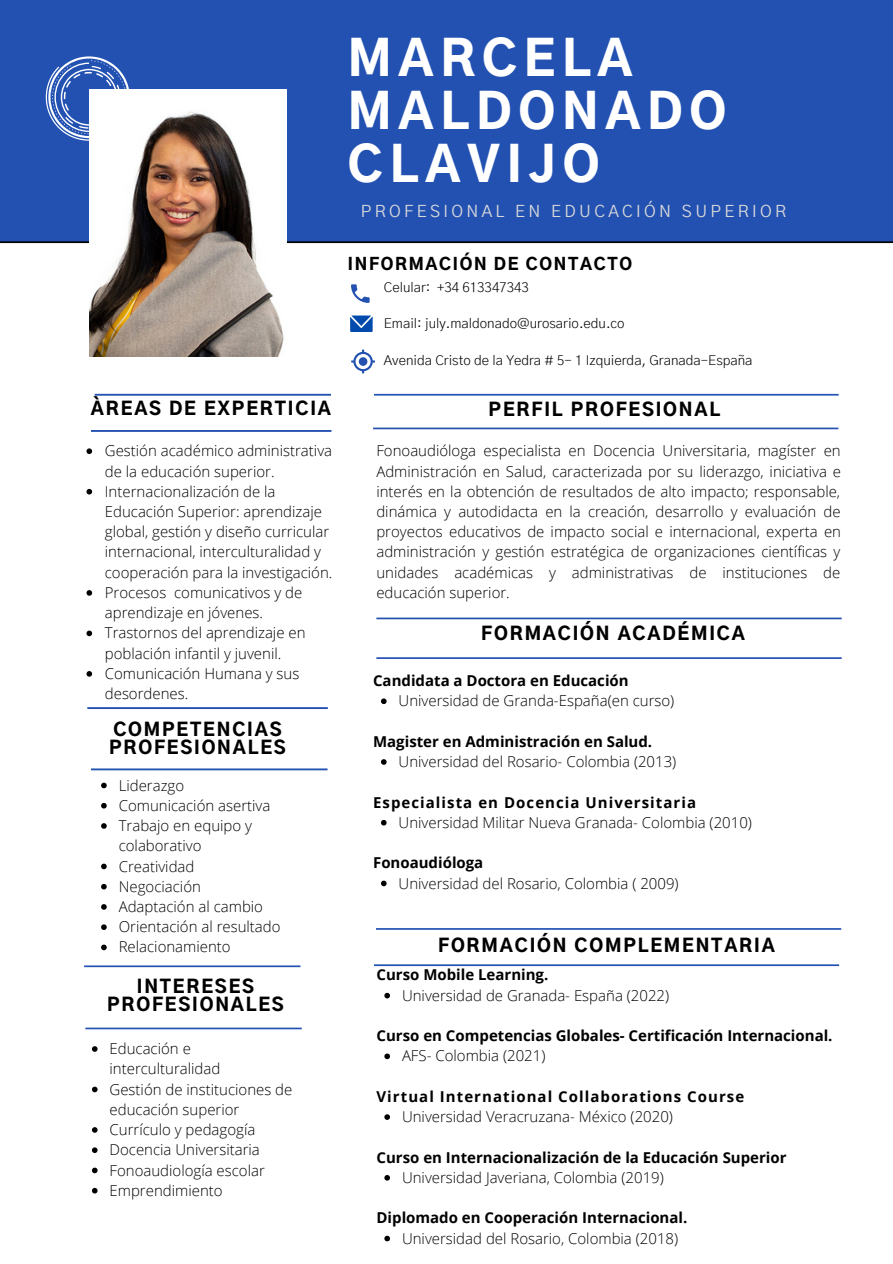
<style>
.page{position:relative;width:893px;height:1264px;background:#fff}
.page>*{position:absolute;margin:0;border:0;box-sizing:border-box;transform-origin:0 0}
.t1{font:900 48px/52.8px "Gothic A1";letter-spacing:.14em;color:#fff}
.t2{font:900 18px/18px "Gothic A1";letter-spacing:.1em;color:#000}
.t3{font:16.5px "Gothic A1";letter-spacing:.205em;color:#d9d9d9}
.t4{font:900 16.5px "Gothic A1";letter-spacing:.1em;color:#000}
.t5{font:300 15px/20.2px "Open Sans";color:#000}
.t6{font:700 15px "Open Sans";color:#000}
.t7{font:700 15px "Open Sans";letter-spacing:.07em;color:#000}
.t8{font:300 13.5px "Gothic A1";color:#000}
</style>
<div class="page">
<div style="left:0;top:0;width:892px;height:242px;background:#2251b2"></div>
<svg style="left:374px;top:394px;width:464px;height:1px"></svg>
<svg style="left:0;top:241px;width:892px;height:2px"></svg>
<img style="left:89px;top:89px;width:197px;height:268px">
<svg style="left:95px;top:394px;width:236px;height:1px"></svg>
<svg style="left:87px;top:707px;width:241px;height:2px"></svg>
<svg style="left:376px;top:617px;width:465px;height:2px"></svg>
<svg style="left:381px;top:698px;width:5px;height:6px"></svg>
<svg style="left:381px;top:759px;width:5px;height:5px"></svg>
<svg style="left:381px;top:820px;width:5px;height:5px"></svg>
<svg style="left:381px;top:880px;width:5px;height:6px"></svg>
<svg style="left:86px;top:448px;width:6px;height:6px"></svg>
<svg style="left:86px;top:489px;width:6px;height:5px"></svg>
<svg style="left:86px;top:590px;width:6px;height:5px"></svg>
<svg style="left:86px;top:630px;width:6px;height:6px"></svg>
<svg style="left:86px;top:671px;width:6px;height:5px"></svg>
<svg style="left:46px;top:56px;width:86px;height:85px"></svg>
<svg style="left:101px;top:782px;width:6px;height:6px"></svg>
<svg style="left:101px;top:803px;width:6px;height:5px"></svg>
<svg style="left:101px;top:823px;width:6px;height:5px"></svg>
<svg style="left:101px;top:863px;width:6px;height:6px"></svg>
<svg style="left:101px;top:883px;width:6px;height:6px"></svg>
<svg style="left:101px;top:904px;width:6px;height:5px"></svg>
<svg style="left:101px;top:924px;width:6px;height:6px"></svg>
<svg style="left:101px;top:944px;width:6px;height:6px"></svg>
<svg style="left:351px;top:284px;width:18px;height:19px"></svg>
<svg style="left:350px;top:316px;width:22px;height:15px"></svg>
<svg style="left:351px;top:350px;width:24px;height:23px"></svg>
<svg style="left:84px;top:965px;width:216px;height:2px"></svg>
<svg style="left:91px;top:430px;width:240px;height:2px"></svg>
<svg style="left:373px;top:427px;width:465px;height:2px"></svg>
<svg style="left:376px;top:657px;width:465px;height:2px"></svg>
<svg style="left:91px;top:768px;width:236px;height:2px"></svg>
<svg style="left:85px;top:1027px;width:216px;height:2px"></svg>
<svg style="left:92px;top:1046px;width:6px;height:5px"></svg>
<svg style="left:92px;top:1086px;width:6px;height:6px"></svg>
<svg style="left:92px;top:1127px;width:6px;height:5px"></svg>
<svg style="left:92px;top:1147px;width:6px;height:5px"></svg>
<svg style="left:92px;top:1167px;width:6px;height:6px"></svg>
<svg style="left:92px;top:1187px;width:6px;height:6px"></svg>
<svg style="left:376px;top:928px;width:465px;height:1px"></svg>
<svg style="left:374px;top:964px;width:465px;height:2px"></svg>
<svg style="left:384px;top:992px;width:6px;height:6px"></svg>
<svg style="left:384px;top:1053px;width:6px;height:6px"></svg>
<svg style="left:384px;top:1114px;width:6px;height:5px"></svg>
<svg style="left:384px;top:1175px;width:6px;height:5px"></svg>
<svg style="left:384px;top:1235px;width:6px;height:6px"></svg>
<p class="t1" style="left:348px;top:36px;width:380px">MARCELA<br>MALDONADO<br>CLAVIJO</p>
<p class="t3" style="left:361px;top:204px;width:426px">PROFESIONAL EN EDUCACIÓN SUPERIOR</p>
<p class="t4" style="left:348px;top:256px;width:286px">INFORMACIÓN DE CONTACTO</p>
<p class="t8" style="left:384px;top:281px;width:146px">Celular: +34 613347343</p>
<p class="t8" style="left:384px;top:317px;width:242px">Email: july.maldonado@urosario.edu.co</p>
<p class="t8" style="left:384px;top:354px;width:370px">Avenida Cristo de la Yedra # 5- 1 Izquierda, Granada-España</p>
<p class="t2" style="left:91px;top:401px;width:241px">ÀREAS DE EXPERTICIA</p>
<p class="t2" style="left:488px;top:401px;width:233px">PERFIL PROFESIONAL</p>
<p class="t5" style="left:105px;top:440px;width:229px">Gestión académico administrativa de la educación superior.</p>
<p class="t5" style="left:105px;top:481px;width:229px">Internacionalización de la Educación Superior: aprendizaje global, gestión y diseño curricular internacional, interculturalidad y cooperación para la investigación.</p>
<p class="t5" style="left:105px;top:582px;width:199px">Procesos comunicativos y de aprendizaje en jóvenes.</p>
<p class="t5" style="left:105px;top:622px;width:202px">Trastornos del aprendizaje en población infantil y juvenil.</p>
<p class="t5" style="left:105px;top:663px;width:196px">Comunicación Humana y sus desordenes.</p>
<p class="t2" style="left:109px;top:722px;width:178px">COMPETENCIAS<br>PROFESIONALES</p>
<p class="t5" style="left:119px;top:774px;width:67px">Liderazgo</p>
<p class="t5" style="left:119px;top:794px;width:153px">Comunicación asertiva</p>
<p class="t5" style="left:119px;top:815px;width:135px">Trabajo en equipo y colaborativo</p>
<p class="t5" style="left:119px;top:855px;width:77px">Creatividad</p>
<p class="t5" style="left:119px;top:875px;width:84px">Negociación</p>
<p class="t5" style="left:119px;top:896px;width:146px">Adaptación al cambio</p>
<p class="t5" style="left:119px;top:916px;width:163px">Orientación al resultado</p>
<p class="t5" style="left:119px;top:936px;width:113px">Relacionamiento</p>
<p class="t2" style="left:107px;top:978px;width:178px;text-align:center">INTERESES<br>PROFESIONALES</p>
<p class="t5" style="left:109px;top:1038px;width:112px">Educación e interculturalidad</p>
<p class="t5" style="left:109px;top:1078px;width:184px">Gestión de instituciones de educación superior</p>
<p class="t5" style="left:109px;top:1119px;width:147px">Currículo y pedagogía</p>
<p class="t5" style="left:109px;top:1139px;width:152px">Docencia Universitaria</p>
<p class="t5" style="left:109px;top:1159px;width:157px">Fonoaudiología escolar</p>
<p class="t5" style="left:109px;top:1179px;width:115px">Emprendimiento</p>
<p class="t5" style="left:376px;top:440px;width:466px;text-align:justify">Fonoaudióloga especialista en Docencia Universitaria, magíster en Administración en Salud, caracterizada por su liderazgo, iniciativa e interés en la obtención de resultados de alto impacto; responsable, dinámica y autodidacta en la creación, desarrollo y evaluación de proyectos educativos de impacto social e internacional, experta en administración y gestión estratégica de organizaciones científicas y unidades académicas y administrativas de instituciones de educación superior.</p>
<p class="t2" style="left:481px;top:626px;width:265px">FORMACIÓN ACADÉMICA</p>
<p class="t6" style="left:373px;top:670px;width:257px">Candidata a Doctora en Educación</p>
<p class="t5" style="left:398px;top:690px;width:277px">Universidad de Granda-España(en curso)</p>
<p class="t6" style="left:373px;top:730px;width:280px">Magister en Administración en Salud.</p>
<p class="t5" style="left:398px;top:751px;width:279px">Universidad del Rosario- Colombia (2013)</p>
<p class="t7" style="left:373px;top:791px;width:324px">Especialista en Docencia Universitaria</p>
<p class="t5" style="left:398px;top:811px;width:355px">Universidad Militar Nueva Granada- Colombia (2010)</p>
<p class="t6" style="left:373px;top:852px;width:112px">Fonoaudióloga</p>
<p class="t5" style="left:398px;top:872px;width:281px">Universidad del Rosario, Colombia ( 2009)</p>
<p class="t2" style="left:438px;top:937px;width:338px">FORMACIÓN COMPLEMENTARIA</p>
<p class="t5" style="left:402px;top:984px;width:269px">Universidad de Granada- España (2022)</p>
<p class="t6" style="left:376px;top:964px;width:173px">Curso Mobile Learning.</p>
<p class="t6" style="left:376px;top:1025px;width:457px">Curso en Competencias Globales- Certificación Internacional.</p>
<p class="t5" style="left:402px;top:1045px;width:145px">AFS- Colombia (2021)</p>
<p class="t7" style="left:376px;top:1085px;width:369px">Virtual International Collaborations Course</p>
<p class="t5" style="left:402px;top:1106px;width:272px">Universidad Veracruzana- México (2020)</p>
<p class="t6" style="left:376px;top:1146px;width:411px">Curso en Internacionalización de la Educación Superior</p>
<p class="t5" style="left:402px;top:1166px;width:263px">Universidad Javeriana, Colombia (2019)</p>
<p class="t6" style="left:376px;top:1207px;width:312px">Diplomado en Cooperación Internacional.</p>
<p class="t5" style="left:402px;top:1227px;width:278px">Universidad del Rosario, Colombia (2018)</p>
</div>
